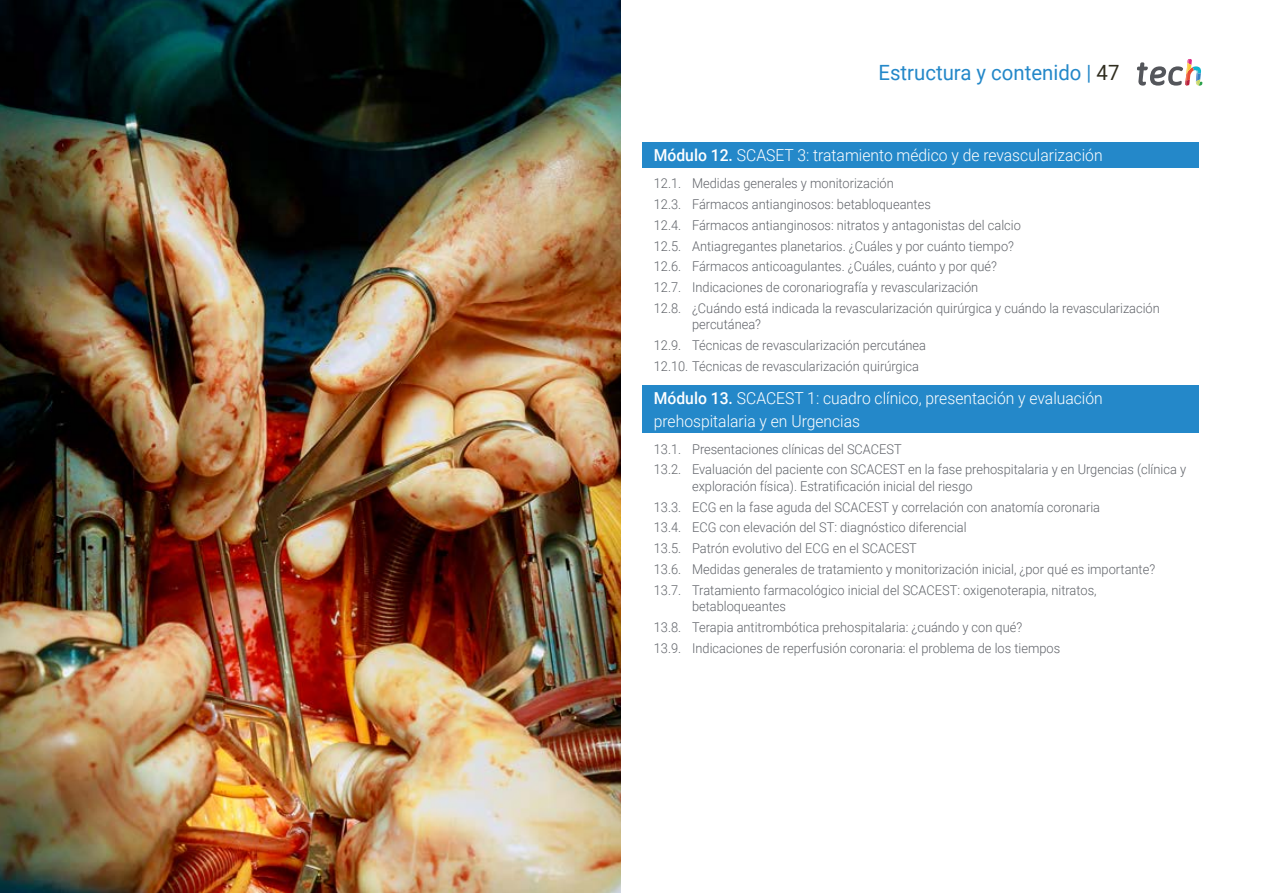
<style>
.page{position:relative;width:1263px;height:893px;background:#fff}
.page>*{position:absolute;margin:0;border:0;box-sizing:border-box;transform-origin:0 0}
.t1{font:21px "Roboto";color:#2488c9}
.t2{font:300 16.5px/22.5px "Roboto";color:#fff;scale:.95 1}
.t3{font:300 13.5px/20.7px "Roboto";color:#61646a;scale:.95 1}
.s1{color:#312e20}
.s2{font-weight:500}
</style>
<div class="page">
<svg style="left:1137px;top:59px;width:65px;height:27px"></svg>
<div style="left:643px;top:142px;width:556px;height:25px;background:#2488c9"></div>
<div style="left:643px;top:385px;width:556px;height:48px;background:#2488c9"></div>
<img style="left:0;top:0;width:621px;height:893px">
<h1 class="t1" style="left:878px;top:57px;width:242px">Estructura y contenido | <span class="s1">47</span></h1>
<p class="t2" style="left:654px;top:143px;width:474px"><span class="s2">Módulo 12.</span> SCASET 3: tratamiento médico y de revascularización</p>
<p class="t3" style="left:654px;top:173px;width:534px">12.1. Medidas generales y monitorización<br>12.3. Fármacos antianginosos: betabloqueantes<br>12.4. Fármacos antianginosos: nitratos y antagonistas del calcio<br>12.5. Antiagregantes planetarios. ¿Cuáles y por cuánto tiempo?<br>12.6. Fármacos anticoagulantes. ¿Cuáles, cuánto y por qué?<br>12.7. Indicaciones de coronariografía y revascularización<br>12.8. ¿Cuándo está indicada la revascularización quirúrgica y cuándo la revascularización</p>
<p class="t3" style="left:654px;top:314px;width:288px;text-indent:38px">percutánea?<br>12.9. Técnicas de revascularización percutánea<br>12.10. Técnicas de revascularización quirúrgica</p>
<p class="t2" style="left:654px;top:386px;width:474px"><span class="s2">Módulo 13.</span> SCACEST 1: cuadro clínico, presentación y evaluación prehospitalaria y en Urgencias</p>
<p class="t3" style="left:654px;top:438px;width:562px">13.1. Presentaciones clínicas del SCACEST<br>13.2. Evaluación del paciente con SCACEST en la fase prehospitalaria y en Urgencias (clínica y</p>
<p class="t3" style="left:654px;top:475px;width:529px;text-indent:38px">exploración física). Estratificación inicial del riesgo<br>13.3. ECG en la fase aguda del SCACEST y correlación con anatomía coronaria<br>13.4. ECG con elevación del ST: diagnóstico diferencial<br>13.5. Patrón evolutivo del ECG en el SCACEST<br>13.6. Medidas generales de tratamiento y monitorización inicial, ¿por qué es importante?<br>13.7. Tratamiento farmacológico inicial del SCACEST: oxigenoterapia, nitratos,</p>
<p class="t3" style="left:654px;top:595px;width:429px;text-indent:38px">betabloqueantes<br>13.8. Terapia antitrombótica prehospitalaria: ¿cuándo y con qué?<br>13.9. Indicaciones de reperfusión coronaria: el problema de los tiempos</p>
</div>
